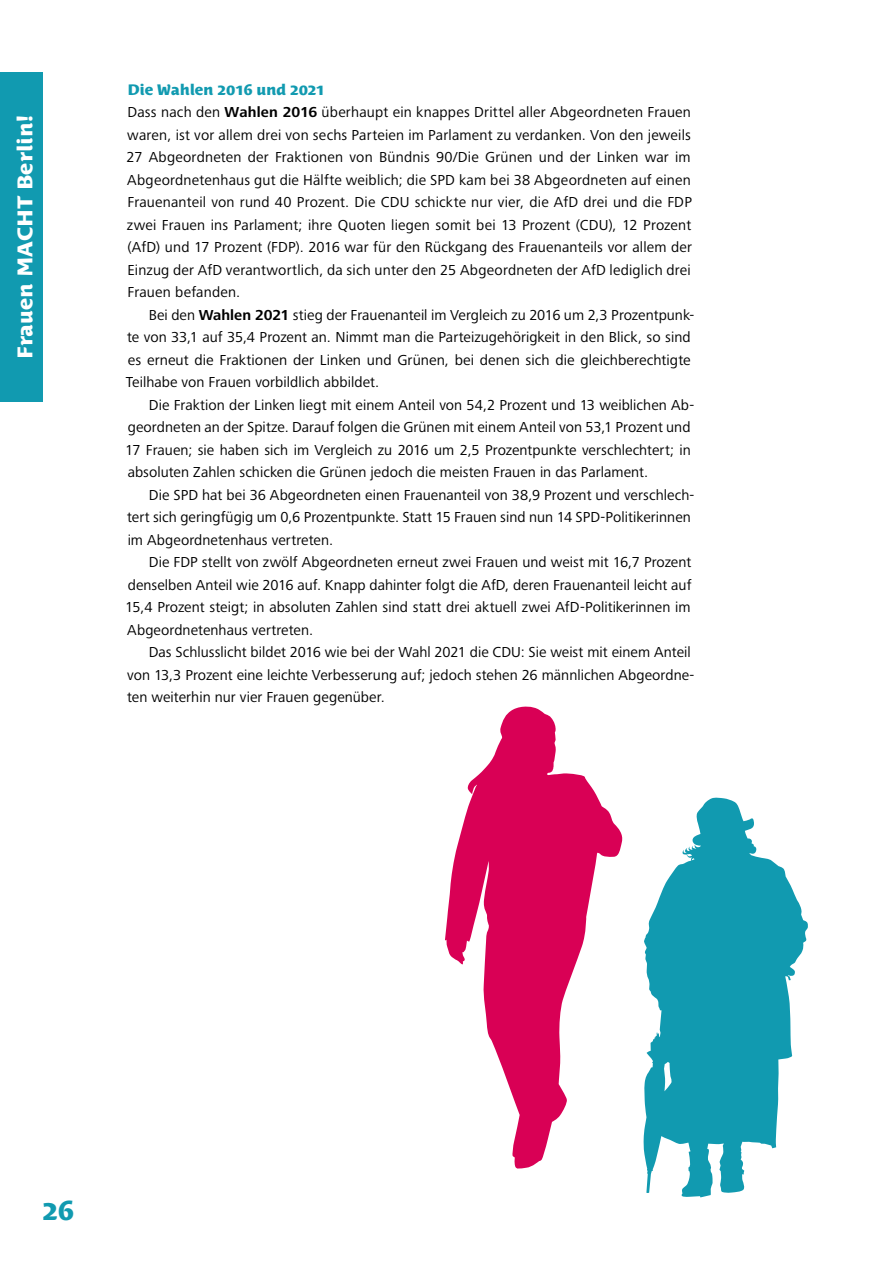
<style>
.page{position:relative;width:893px;height:1263px;background:#fff}
.page>*{position:absolute;margin:0;border:0;box-sizing:border-box;transform-origin:0 0}
.t1{font:800 27px "Costa Std";color:#119ab0}
.t2{font:800 21px "Costa Std";letter-spacing:.005em;color:#fff}
._01_Copy_Light__mit{font:15px/22.5px "Frutiger Next Pro";letter-spacing:.005em;color:#000}
._02_Copy_Light__ohne{font:15px/22.5px "Frutiger Next Pro";letter-spacing:.015em;color:#000;text-align:justify}
.Head_3{font:800 15px "Costa Std";letter-spacing:-.01em;color:#119ab0}
.s1{font-weight:700}
</style>
<div class="page">
<div style="left:0;top:72px;width:43px;height:330px;background:#119ab0"></div>
<svg style="left:643px;top:797px;width:165px;height:400px;fill:#119ab0"></svg>
<svg style="left:445px;top:706px;width:178px;height:463px"></svg>
<h2 class="t2" style="left:13px;top:359px;width:245px;rotate:-90deg">Frauen MACHT Berlin!</h2>
<p class="Head_3" style="left:127px;top:81px;width:199px">Die Wahlen 2016 und 2021</p>
<p class="_02_Copy_Light__ohne" style="left:126px;top:101px;width:567px">Dass nach den <span class="s1">Wahlen 2016</span> überhaupt ein knappes Drittel aller Abgeordneten Frauen waren, ist vor allem drei von sechs Parteien im Parlament zu verdanken. Von den jeweils 27 Abgeordneten der Fraktionen von Bündnis 90/Die Grünen und der Linken war im Abgeordnetenhaus gut die Hälfte weiblich; die SPD kam bei 38 Abgeordneten auf einen Frauenanteil von rund 40 Prozent. Die CDU schickte nur vier, die AfD drei und die FDP zwei Frauen ins Parlament; ihre Quoten liegen somit bei 13 Prozent (CDU), 12 Prozent (AfD) und 17 Prozent (FDP). 2016 war für den Rückgang des Frauenanteils vor allem der Einzug der AfD verantwortlich, da sich unter den 25 Abgeordneten der AfD lediglich drei Frauen befanden.</p>
<p class="_01_Copy_Light__mit" style="left:126px;top:304px;width:570px;text-indent:23px">Bei den <span class="s1">Wahlen 2021</span> stieg der Frauenanteil im Vergleich zu 2016 um 2,3 Prozentpunk&shy;te von 33,1 auf 35,4 Prozent an. Nimmt man die Parteizugehörigkeit in den Blick, so sind es erneut die Fraktionen der Linken und Grünen, bei denen sich die gleichberechtigte Teilhabe von Frauen vorbildlich abbildet.</p>
<p class="_01_Copy_Light__mit" style="left:125px;top:394px;width:570px;text-indent:23px">Die Fraktion der Linken liegt mit einem Anteil von 54,2 Prozent und 13 weiblichen Ab&shy;geordneten an der Spitze. Darauf folgen die Grünen mit einem Anteil von 53,1 Prozent und 17 Frauen; sie haben sich im Vergleich zu 2016 um 2,5 Prozentpunkte verschlechtert; in absoluten Zahlen schicken die Grünen jedoch die meisten Frauen in das Parlament.</p>
<p class="_01_Copy_Light__mit" style="left:127px;top:484px;width:569px;text-indent:22px">Die SPD hat bei 36 Abgeordneten einen Frauenanteil von 38,9 Prozent und verschlech&shy;tert sich geringfügig um 0,6 Prozentpunkte. Statt 15 Frauen sind nun 14 SPD-Politikerinnen im Abgeordnetenhaus vertreten.</p>
<p class="_01_Copy_Light__mit" style="left:125px;top:551px;width:568px;text-align:justify;text-indent:23px">Die FDP stellt von zwölf Abgeordneten erneut zwei Frauen und weist mit 16,7 Prozent denselben Anteil wie 2016 auf. Knapp dahinter folgt die AfD, deren Frauenanteil leicht auf 15,4 Prozent steigt; in absoluten Zahlen sind statt drei aktuell zwei AfD-Politikerinnen im Abgeordnetenhaus vertreten.</p>
<p class="_01_Copy_Light__mit" style="left:127px;top:641px;width:569px;text-indent:22px">Das Schlusslicht bildet 2016 wie bei der Wahl 2021 die CDU: Sie weist mit einem Anteil von 13,3 Prozent eine leichte Verbesserung auf; jedoch stehen 26 männlichen Abgeordne&shy;ten weiterhin nur vier Frauen gegenüber.</p>
<h1 class="t1" style="left:43px;top:1194px;width:33px">26</h1>
</div>
